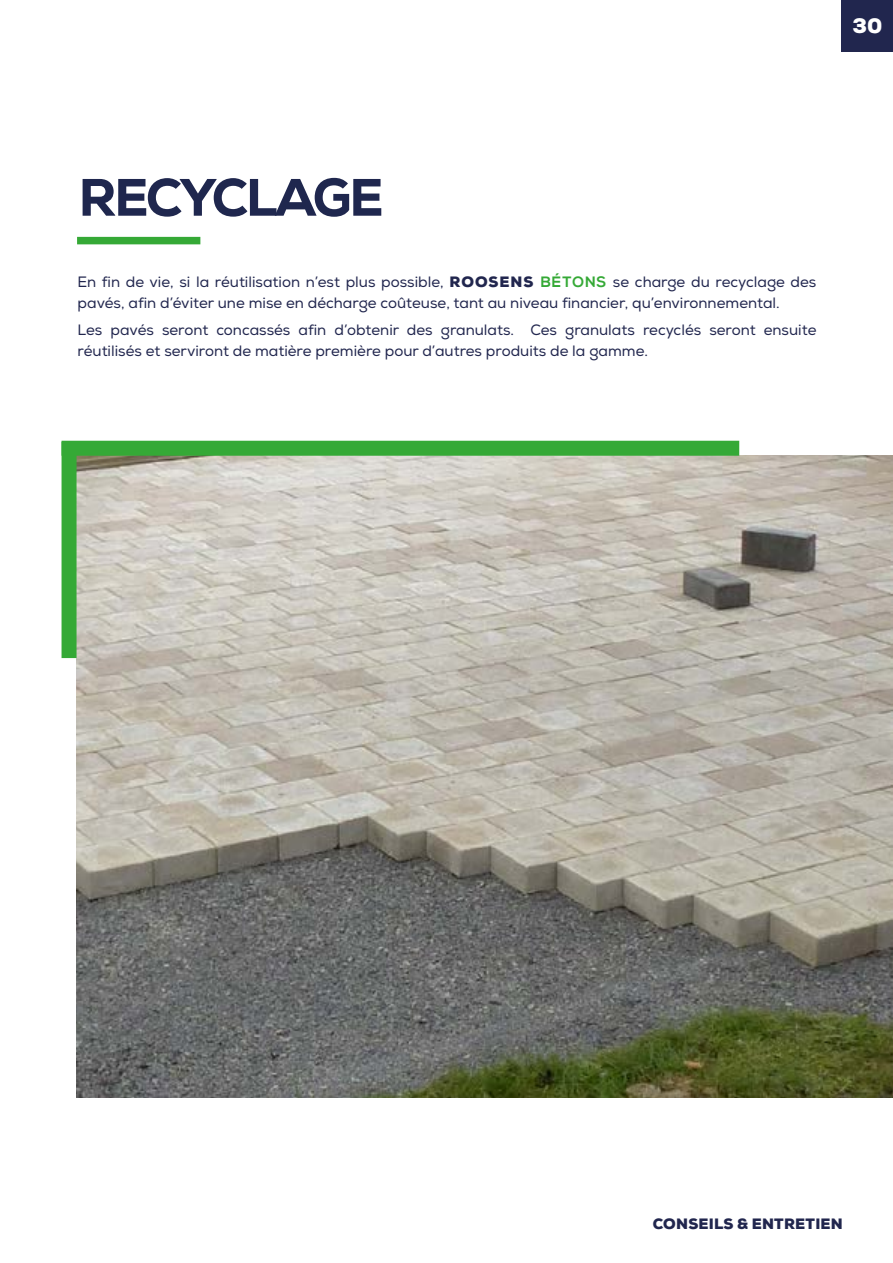
<style>
.page{position:relative;width:893px;height:1263px;background:#fff}
.page>*{position:absolute;margin:0;border:0;box-sizing:border-box;transform-origin:0 0}
.t1{font:800 52.5px "Nexa";letter-spacing:-.05em;color:#1f274e}
.t2{font:900 21px "Nexa";color:#fff}
.t3{font:15px/21px "Nexa";color:#21264e}
.t4{font:900 15px "Nexa";letter-spacing:.015em;color:#21264e}
.s1{font-weight:900}
.s2{font-weight:700;color:#35a936}
</style>
<div class="page">
<img style="left:77px;top:456px;width:816px;height:642px">
<div style="left:77px;top:237px;width:123px;height:7px;background:#35a936"></div>
<div style="left:842px;top:0;width:51px;height:51px;background:#21264e"></div>
<div style="left:62px;top:441px;width:677px;height:15px;background:#35a936"></div>
<div style="left:62px;top:442px;width:15px;height:216px;background:#35a936"></div>
<h2 class="t2" style="left:852px;top:12px;width:31px">30</h2>
<h1 class="t1" style="left:78px;top:164px;width:307px">RECYCLAGE</h1>
<p class="t3" style="left:78px;top:271px;width:740px">En fin de vie, si la réutilisation n’est plus possible, <span class="s1">ROOSENS</span> <span class="s2">BÉTONS</span> se charge du recyclage des pavés, afin d’éviter une mise en décharge coûteuse, tant au niveau financier, qu’environnemental.</p>
<p class="t3" style="left:78px;top:319px;width:740px">Les pavés seront concassés afin d’obtenir des granulats. Ces granulats recyclés seront ensuite réutilisés et serviront de matière première pour d’autres produits de la gamme.</p>
<p class="t4" style="left:653px;top:1214px;width:192px">CONSEILS &amp; ENTRETIEN</p>
</div>
